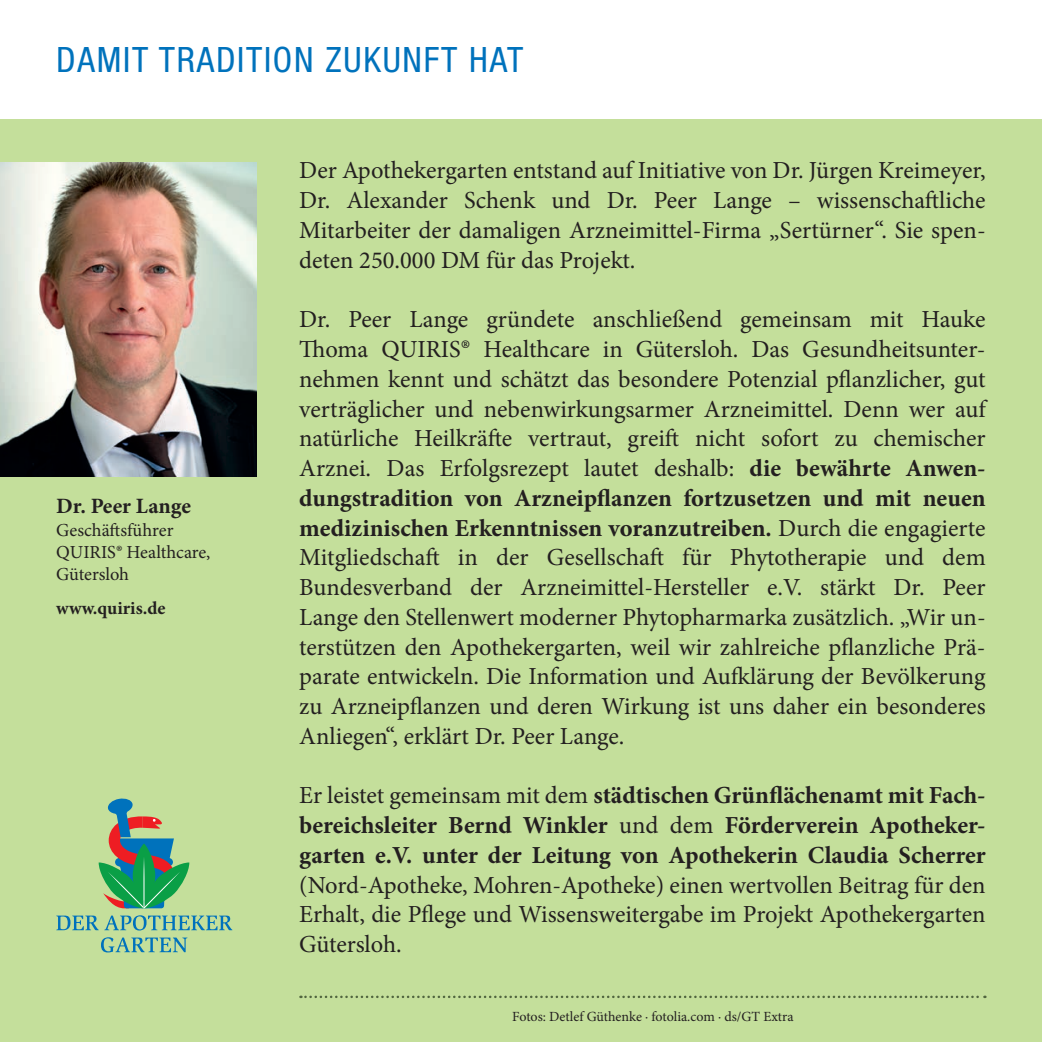
<style>
.page{position:relative;width:1042px;height:1042px;background:#fff}
.page>*{position:absolute;margin:0;border:0;box-sizing:border-box;transform-origin:0 0}
.t1{font:condensed 35px "Helvetica Neue LT";letter-spacing:.05em;color:#0072bc}
.t2{font:24.5px/29.8px "Minion Pro";color:#231f20;text-align:justify}
.t3{font:700 24.5px/29.8px "Minion Pro";color:#231f20;text-align:justify}
.t4{font:700 21.88px "Minion Pro";color:#231f20}
.t5{font:18.38px/22.2px "Minion Pro";color:#231f20}
.t6{font:700 18.38px "Minion Pro";color:#231f20}
.t7{font:14px "Minion Pro";color:#231f20}
.s1{font-size:20.12px}
.s2{font-size:29.75px}
.s3{font-weight:700}
.s4{font-weight:400}
</style>
<div class="page">
<div style="left:0;top:119px;width:1042px;height:923px;background:#c4df9b"></div>
<svg style="left:56px;top:915px;width:176px;height:15px"></svg>
<svg style="left:101px;top:937px;width:86px;height:15px"></svg>
<svg style="left:99px;top:798px;width:90px;height:110px"></svg>
<img style="left:0;top:163px;width:257px;height:314px">
<svg style="left:300px;top:995px;width:685px;height:3px"></svg>
<h1 class="t1" style="left:56px;top:39px;width:468px">DAMIT TRADITION ZUKUNFT HAT</h1>
<p class="t4" style="left:56px;top:491px;width:136px">Dr. Peer Lange</p>
<p class="t5" style="left:56px;top:519px;width:156px">Geschäftsführer<br>QUIRIS<span class="s1">®</span> Healthcare,<br>Gütersloh</p>
<p class="t6" style="left:56px;top:595px;width:111px">www.quiris.de</p>
<p class="t2" style="left:299px;top:156px;width:688px">Der Apothekergarten entstand auf Initiative von Dr. Jürgen Kreimeyer, Dr. Alexander Schenk und Dr. Peer Lange – wissenschaftliche Mitarbeiter der damaligen Arzneimittel-Firma „Sertürner“. Sie spen&shy;deten 250.000 DM für das Projekt.</p>
<p class="t2" style="left:299px;top:305px;width:688px">Dr. Peer Lange gründete anschließend gemeinsam mit Hauke Thoma QUIRIS<span class="s2">®</span> Healthcare in Gütersloh. Das Gesundheitsunter&shy;nehmen kennt und schätzt das besondere Potenzial pflanzlicher, gut verträglicher und nebenwirkungsarmer Arzneimittel. Denn wer auf natürliche Heilkräfte vertraut, greift nicht sofort zu chemischer Arznei. Das Erfolgsrezept lautet deshalb: <span class="s3">die bewährte Anwen&shy;dungstradition von Arzneipflanzen fortzusetzen und mit neuen medizinischen Erkenntnissen voranzutreiben.</span> Durch die engagierte Mitgliedschaft in der Gesellschaft für Phytotherapie und dem Bundesverband der Arzneimittel-Hersteller e.V. stärkt Dr. Peer Lange den Stellenwert moderner Phytopharmarka zusätzlich. „Wir un&shy;terstützen den Apothekergarten, weil wir zahlreiche pflanzliche Prä&shy;parate entwickeln. Die Information und Aufklärung der Bevölkerung zu Arzneipflanzen und deren Wirkung ist uns daher ein besonderes Anliegen“, erklärt Dr. Peer Lange.</p>
<p class="t3" style="left:299px;top:780px;width:688px"><span class="s4">Er leistet gemeinsam mit dem</span> städtischen Grünflächenamt mit Fach&shy;bereichsleiter Bernd Winkler <span class="s4">und dem</span> Förderverein Apotheker&shy;garten e.V. unter der Leitung von Apothekerin Claudia Scherrer</p>
<p class="t2" style="left:299px;top:870px;width:688px">(Nord-Apotheke, Mohren-Apotheke) einen wertvollen Beitrag für den Erhalt, die Pflege und Wissensweitergabe im Projekt Apothekergarten Gütersloh.</p>
<p class="t7" style="left:512px;top:1007px;width:283px">Fotos: Detlef Güthenke · fotolia.com · ds/GT Extra</p>
</div>
